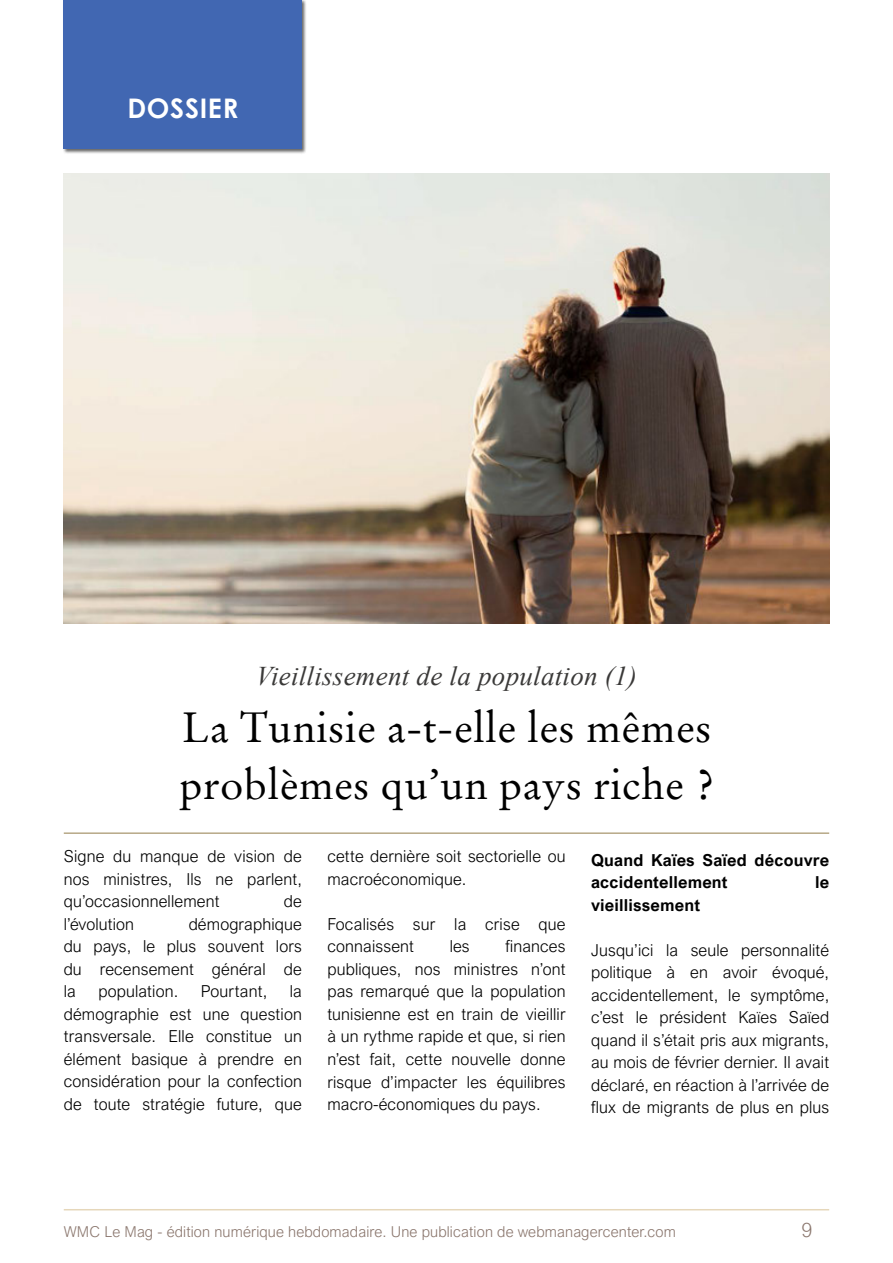
<style>
.page{position:relative;width:893px;height:1263px;background:#fff}
.page>*{position:absolute;margin:0;border:0;box-sizing:border-box;transform-origin:0 0}
.t1{font:42px/57px "Stempel Garamond W04";letter-spacing:.01em;color:#000}
.t2{font:italic 27px "Times New Roman";letter-spacing:.01em;color:#3a3938}
.t3{font:700 27px "Century Gothic";letter-spacing:.025em;color:#fff}
.t4{font:300 19.5px "Arial Nova W07";color:#8b776e}
.t5{font:300 16.5px/22.5px "Arial Nova";letter-spacing:.01em;color:#000;text-align:justify}
.t6{font:700 16.5px/22.4px "Arial Nova W07";letter-spacing:.01em;color:#000}
.t7{font:300 15px "Arial Nova W07";letter-spacing:.01em;color:#8b776e}
</style>
<div class="page">
<hr style="left:64px;top:1209px;width:765px;height:1px;background:#e0cda9">
<div style="left:63px;top:0;width:244px;height:154px;background:#000;opacity:.6"></div>
<div style="left:64px;top:0;width:238px;height:149px;background:#4167b2"></div>
<hr style="left:64px;top:832px;width:765px;height:2px;background:#b7a886">
<img style="left:64px;top:173px;width:765px;height:450px">
<h2 class="t3" style="left:127px;top:87px;width:112px">DOSSIER</h2>
<h2 class="t2" style="left:256px;top:657px;width:382px">Vieillissement de la population (1)</h2>
<h1 class="t1" style="left:179px;top:699px;width:536px">La Tunisie a-t-elle les mêmes problèmes qu’un pays riche ?</h1>
<p class="t5" style="left:64px;top:845px;width:240px">Signe du manque de vision de nos ministres, Ils ne parlent, qu’occasionnellement</p>
<p class="t5" style="left:284px;top:890px;width:20px">de</p>
<p class="t5" style="left:64px;top:913px;width:240px;text-indent:125px">démographique du pays, le plus souvent lors du recensement général de la</p>
<p class="t5" style="left:64px;top:913px;width:72px">l’évolution</p>
<p class="t5" style="left:64px;top:980px;width:240px;text-indent:226px">la démographie est une question transversale. Elle constitue un élément basique à prendre en considération pour la confection de toute stratégie future, que</p>
<p class="t5" style="left:98px;top:980px;width:81px">population.</p>
<p class="t5" style="left:201px;top:980px;width:68px">Pourtant,</p>
<p class="t5" style="left:327px;top:845px;width:240px">cette dernière soit sectorielle ou macroéconomique.</p>
<p class="t5" style="left:327px;top:913px;width:240px">Focalisés sur la crise que connaissent</p>
<p class="t5" style="left:327px;top:935px;width:240px;text-indent:178px">finances publiques, nos ministres n’ont pas remarqué que la population tunisienne est en train de vieillir à un rythme rapide et que, si rien n’est fait, cette nouvelle donne risque d’impacter les équilibres macro-économiques du pays.</p>
<p class="t5" style="left:450px;top:935px;width:22px">les</p>
<p class="t6" style="left:591px;top:849px;width:240px">Quand Kaïes Saïed découvre accidentellement</p>
<p class="t6" style="left:815px;top:871px;width:16px">le</p>
<p class="t6" style="left:591px;top:894px;width:110px">vieillissement</p>
<p class="t5" style="left:591px;top:939px;width:240px">Jusqu’ici la seule personnalité politique à en avoir évoqué, accidentellement, le symptôme, c’est le président Kaïes Saïed quand il s’était pris aux migrants, au mois de février dernier. Il avait déclaré, en réaction à l’arrivée de flux de migrants de plus en plus</p>
<p class="t7" style="left:64px;top:1223px;width:614px">WMC Le Mag - édition numérique hebdomadaire. Une publication de webmanagercenter.com</p>
<p class="t4" style="left:801px;top:1219px;width:12px">9</p>
</div>
